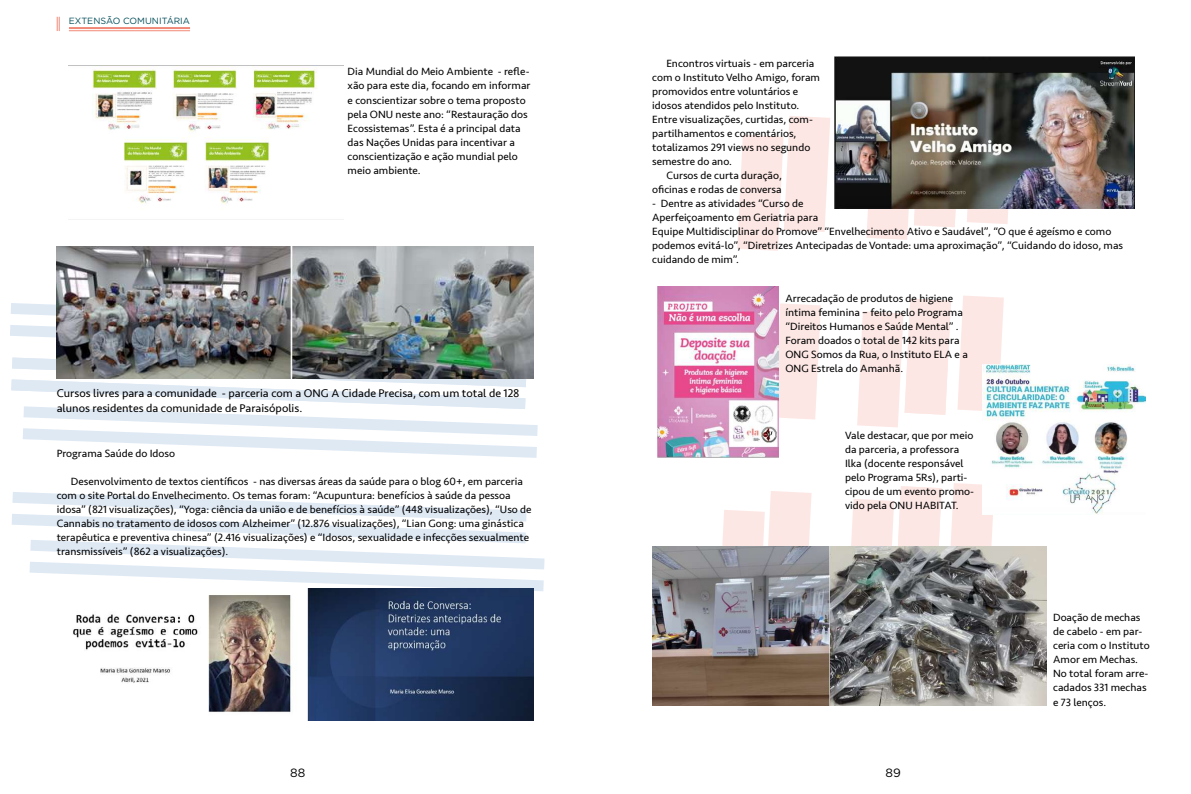
<style>
.page{position:relative;width:1191px;height:794px;background:#fff}
.page>*{position:absolute;margin:0;border:0;box-sizing:border-box;transform-origin:0 0}
.t1{font:12px "Gotham";color:#000}
.t2{font:11.7px/14.9px "Seravek";color:#000}
.t3{font:11px/14px "Seravek";color:#000}
.t4{font:9px "Gotham";color:#044e5a}
</style>
<div class="page">
<svg style="left:12px;top:492px;width:533px;height:105px"></svg>
<svg style="left:10px;top:297px;width:528px;height:161px"></svg>
<hr style="left:69px;top:27px;width:121px;height:2px;background:#f18877">
<hr style="left:69px;top:30px;width:121px;height:1px;background:#f18877">
<svg style="left:57px;top:17px;width:3px;height:14px"></svg>
<img style="left:69px;top:65px;width:274px;height:155px">
<img style="left:57px;top:246px;width:477px;height:132px">
<img style="left:57px;top:591px;width:246px;height:122px">
<img style="left:308px;top:588px;width:226px;height:132px">
<svg style="left:696px;top:159px;width:46px;height:387px"></svg>
<svg style="left:852px;top:208px;width:21px;height:338px"></svg>
<svg style="left:742px;top:116px;width:110px;height:430px"></svg>
<svg style="left:873px;top:208px;width:52px;height:338px"></svg>
<svg style="left:925px;top:208px;width:110px;height:338px"></svg>
<img style="left:982px;top:364px;width:163px;height:150px">
<img style="left:834px;top:57px;width:300px;height:151px">
<img style="left:658px;top:287px;width:121px;height:171px">
<img style="left:652px;top:546px;width:394px;height:159px">
<p class="t4" style="left:69px;top:15px;width:123px">EXTENSÃO COMUNITÁRIA</p>
<p class="t3" style="left:348px;top:65px;width:184px">Dia Mundial do Meio Ambiente - refle&shy;xão para este dia, focando em informar e conscientizar sobre o tema proposto pela ONU neste ano: “Restauração dos Ecossistemas”. Esta é a principal data das Nações Unidas para incentivar a conscientização e ação mundial pelo meio ambiente.</p>
<p class="t2" style="left:57px;top:386px;width:464px">Cursos livres para a comunidade - parceria com a ONG A Cidade Precisa, com um total de 128 alunos residentes da comunidade de Paraisópolis.</p>
<p class="t3" style="left:57px;top:446px;width:120px">Programa Saúde do Idoso</p>
<p class="t3" style="left:57px;top:474px;width:476px;text-indent:14px">Desenvolvimento de textos científicos - nas diversas áreas da saúde para o blog 60+, em parceria com o site Portal do Envelhecimento. Os temas foram: “Acupuntura: benefícios à saúde da pessoa idosa” (821 visualizações), “Yoga: ciência da união e de benefícios à saúde” (448 visualizações), “Uso de Cannabis no tratamento de idosos com Alzheimer” (12.876 visualizações), “Lian Gong: uma ginástica terapêutica e preventiva chinesa” (2.416 visualizações) e “Idosos, sexualidade e infecções sexualmente transmissíveis” (862 a visualizações).</p>
<p class="t3" style="left:666px;top:56px;width:149px">Encontros virtuais - em parceria</p>
<p class="t3" style="left:652px;top:70px;width:169px">com o Instituto Velho Amigo, foram</p>
<p class="t3" style="left:652px;top:84px;width:147px">promovidos entre voluntários e</p>
<p class="t3" style="left:652px;top:98px;width:149px">idosos atendidos pelo Instituto.</p>
<p class="t3" style="left:652px;top:112px;width:162px">Entre visualizações, curtidas, com-</p>
<p class="t3" style="left:652px;top:126px;width:146px">partilhamentos e comentários,</p>
<p class="t3" style="left:652px;top:140px;width:160px">totalizamos 291 views no segundo</p>
<p class="t3" style="left:652px;top:154px;width:81px">semestre do ano.</p>
<p class="t3" style="left:666px;top:168px;width:117px">Cursos de curta duração,</p>
<p class="t3" style="left:652px;top:182px;width:131px">oficinas e rodas de conversa</p>
<p class="t3" style="left:652px;top:196px;width:472px">- Dentre as atividades “Curso de<br>Aperfeiçoamento em Geriatria para<br>Equipe Multidisciplinar do Promove” “Envelhecimento Ativo e Saudável”, “O que é ageísmo e como podemos evitá-lo”, “Diretrizes Antecipadas de Vontade: uma aproximação”, “Cuidando do idoso, mas cuidando de mim”.</p>
<p class="t3" style="left:785px;top:292px;width:184px">Arrecadação de produtos de higiene íntima feminina – feito pelo Programa “Direitos Humanos e Saúde Mental” .<br>Foram doados o total de 142 kits para ONG Somos da Rua, o Instituto ELA e a ONG Estrela do Amanhã.</p>
<p class="t3" style="left:845px;top:428px;width:131px">Vale destacar, que por meio da parceria, a professora<br>Ilka (docente responsável pelo Programa 5Rs), parti&shy;cipou de um evento promo&shy;vido pela ONU HABITAT.</p>
<p class="t3" style="left:1053px;top:611px;width:98px">Doação de mechas de cabelo - em par&shy;ceria com o Instituto<br>Amor em Mechas.<br>No total foram arre&shy;cadados 331 mechas e 73 lenços.</p>
<p class="t1" style="left:290px;top:765px;width:17px">88</p>
<p class="t1" style="left:885px;top:765px;width:17px">89</p>
</div>
